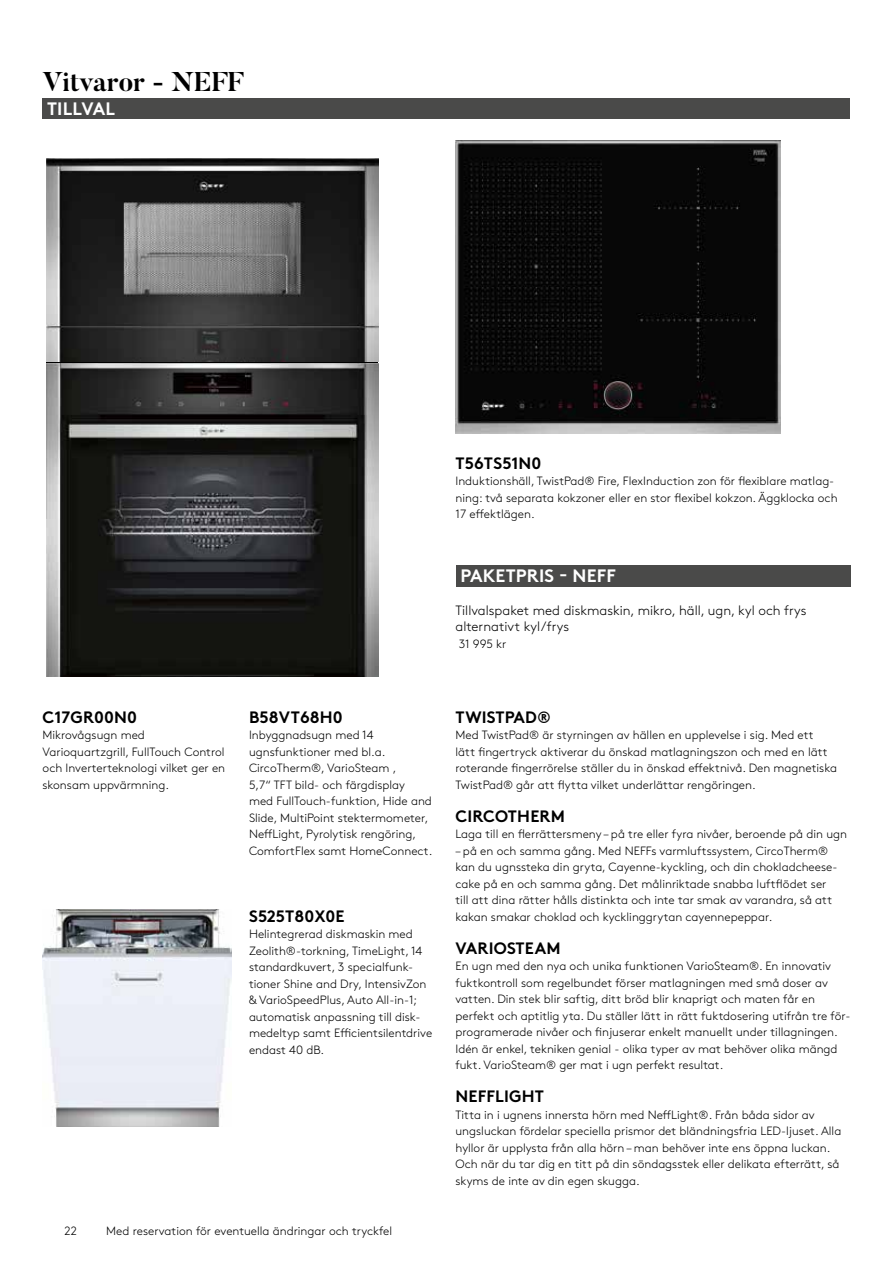
<style>
.page{position:relative;width:893px;height:1263px;background:#fff}
.page>*{position:absolute;margin:0;border:0;box-sizing:border-box;transform-origin:0 0}
.t1{font:700 27px "Butler";color:#000}
.t2{font:700 18px "Brown Std";letter-spacing:.01em;color:#fff}
.t3{font:700 16.5px "Brown Std";letter-spacing:.005em;color:#000}
.t4{font:300 13.5px/16.5px "Brown Std";color:#000}
.t5{font:300 12px/16.5px "Brown Std";color:#000}
</style>
<div class="page">
<svg style="left:46px;top:358px;width:332px;height:7px"></svg>
<img style="left:43px;top:909px;width:188px;height:217px">
<img style="left:455px;top:140px;width:326px;height:293px">
<img style="left:47px;top:363px;width:331px;height:313px">
<img style="left:47px;top:159px;width:331px;height:202px">
<div style="left:455px;top:565px;width:395px;height:21px;background:#4a4a49"></div>
<div style="left:43px;top:98px;width:807px;height:21px;background:#4a4a49"></div>
<h1 class="t1" style="left:43px;top:64px;width:203px">Vitvaror - NEFF</h1>
<h2 class="t2" style="left:47px;top:98px;width:70px">TILLVAL</h2>
<h3 class="t3" style="left:456px;top:453px;width:87px">T56TS51N0</h3>
<p class="t5" style="left:455px;top:473px;width:384px">Induktionshäll, TwistPad® Fire, FlexInduction zon för flexiblare matlag&shy;ning: två separata kokzoner eller en stor flexibel kokzon. Äggklocka och<br>17 effektlägen.</p>
<h2 class="t2" style="left:460px;top:565px;width:157px">PAKETPRIS - NEFF</h2>
<p class="t4" style="left:455px;top:602px;width:353px">Tillvalspaket med diskmaskin, mikro, häll, ugn, kyl och frys alternativt kyl/frys</p>
<p class="t5" style="left:459px;top:636px;width:49px">31 995 kr</p>
<h3 class="t3" style="left:43px;top:707px;width:96px">C17GR00N0</h3>
<p class="t5" style="left:43px;top:727px;width:184px">Mikrovågsugn med<br>Varioquartzgrill, FullTouch Control och Inverterteknologi vilket ger en skonsam uppvärmning.</p>
<h3 class="t3" style="left:249px;top:707px;width:95px">B58VT68H0</h3>
<p class="t5" style="left:249px;top:727px;width:185px">Inbyggnadsugn med 14 ugnsfunktioner med bl.a.<br>CircoTherm®, VarioSteam ,<br>5,7“ TFT bild- och färgdisplay med FullTouch-funktion, Hide and<br>Slide, MultiPoint stektermometer,<br>NeffLight, Pyrolytisk rengöring,<br>ComfortFlex samt HomeConnect.</p>
<h3 class="t3" style="left:249px;top:906px;width:97px">S525T80X0E</h3>
<p class="t5" style="left:249px;top:926px;width:185px">Helintegrerad diskmaskin med<br>Zeolith®-torkning, TimeLight, 14 standardkuvert, 3 specialfunk&shy;tioner Shine and Dry, IntensivZon &amp; VarioSpeedPlus, Auto All-in-1; automatisk anpassning till disk&shy;medeltyp samt Efficientsilentdrive endast 40 dB.</p>
<p class="t5" style="left:65px;top:1223px;width:14px">22</p>
<p class="t5" style="left:106px;top:1223px;width:287px">Med reservation för eventuella ändringar och tryckfel</p>
<h3 class="t3" style="left:456px;top:707px;width:97px">TWISTPAD®</h3>
<p class="t5" style="left:455px;top:727px;width:383px">Med TwistPad® är styrningen av hällen en upplevelse i sig. Med ett<br>lätt fingertryck aktiverar du önskad matlagningszon och med en lätt roterande fingerrörelse ställer du in önskad effektnivå. Den magnetiska TwistPad® går att flytta vilket underlättar rengöringen.</p>
<h3 class="t3" style="left:456px;top:806px;width:111px">CIRCOTHERM</h3>
<p class="t5" style="left:455px;top:826px;width:393px">Laga till en flerrättersmeny – på tre eller fyra nivåer, beroende på din ugn</p>
<p class="t5" style="left:455px;top:843px;width:384px">– på en och samma gång. Med NEFFs varmluftssystem, CircoTherm® kan du ugnssteka din gryta, Cayenne-kyckling, och din chokladcheese&shy;cake på en och samma gång. Det målinriktade snabba luftflödet ser till att dina rätter hålls distinkta och inte tar smak av varandra, så att kakan smakar choklad och kycklinggrytan cayennepeppar.</p>
<h3 class="t3" style="left:456px;top:938px;width:106px">VARIOSTEAM</h3>
<p class="t5" style="left:455px;top:958px;width:396px">En ugn med den nya och unika funktionen VarioSteam®. En innovativ fuktkontroll som regelbundet förser matlagningen med små doser av vatten. Din stek blir saftig, ditt bröd blir knaprigt och maten får en perfekt och aptitlig yta. Du ställer lätt in rätt fuktdosering utifrån tre för&shy;programerade nivåer och finjuserar enkelt manuellt under tillagningen.<br>Idén är enkel, tekniken genial - olika typer av mat behöver olika mängd fukt. VarioSteam® ger mat i ugn perfekt resultat.</p>
<h3 class="t3" style="left:456px;top:1086px;width:90px">NEFFLIGHT</h3>
<p class="t5" style="left:455px;top:1107px;width:387px">Titta in i ugnens innersta hörn med NeffLight®. Från båda sidor av ungsluckan fördelar speciella prismor det bländningsfria LED-ljuset. Alla hyllor är upplysta från alla hörn – man behöver inte ens öppna luckan.<br>Och när du tar dig en titt på din söndagsstek eller delikata efterrätt, så skyms de inte av din egen skugga.</p>
</div>
